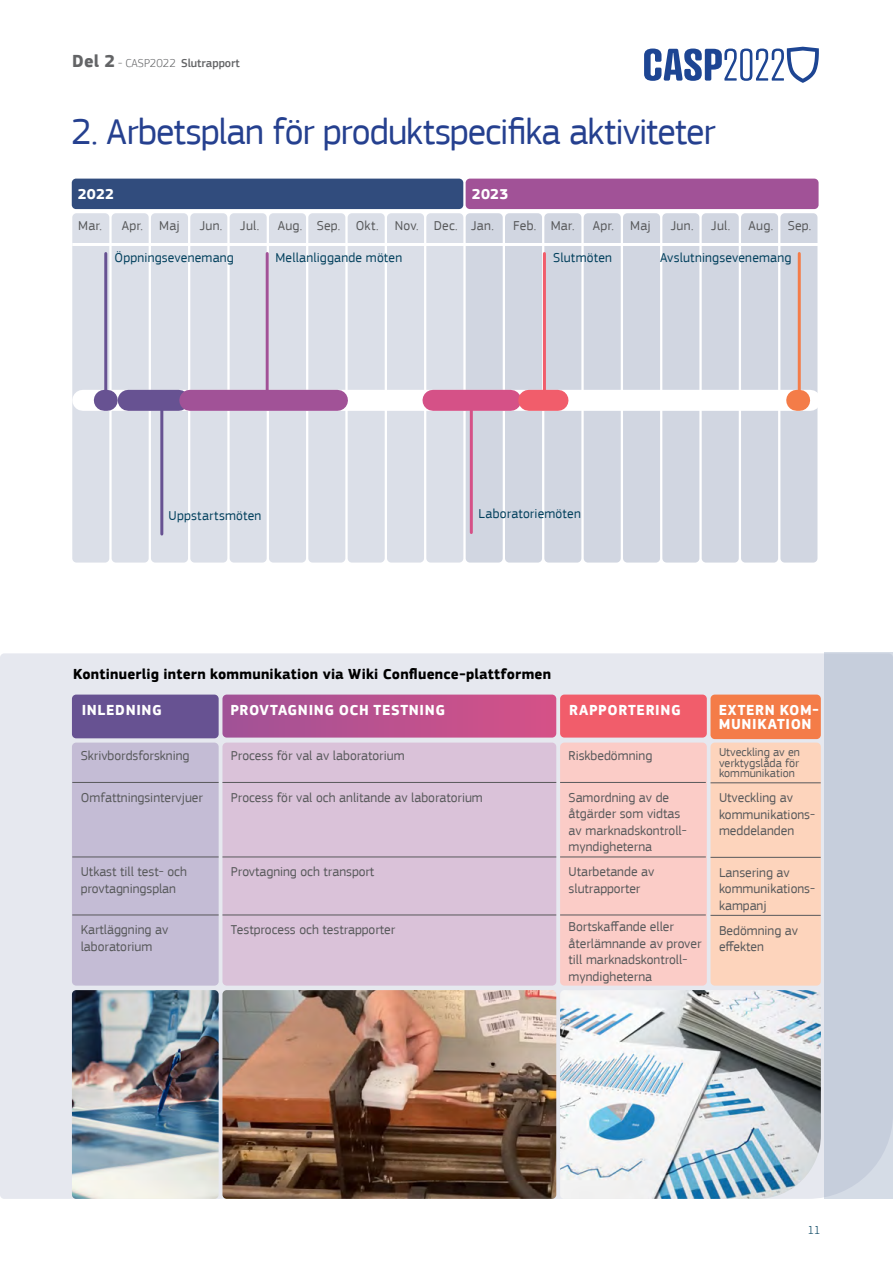
<style>
.page{position:relative;width:893px;height:1263px;background:#fff}
.page>*{position:absolute;margin:0;border:0;box-sizing:border-box;transform-origin:0 0}
.t1{font:37.5px "EC Square Sans Pro";letter-spacing:-.025em;color:#25408f}
.t2{font:700 15px/13.5px "EC Square Sans Pro";letter-spacing:.045em;color:#fff}
.t3{font:700 15px "EC Square Sans Pro";letter-spacing:.015em;color:#000}
.t4{font:13.5px/16.5px "EC Square Sans Pro";color:#58595b}
.t5{font:13.5px "EC Square Sans Pro";letter-spacing:.015em;color:#02405d}
.t6{font:13.5px "EC Square Sans Pro";letter-spacing:.02em;color:#58595b}
.t7{font:12px/10.5px "EC Square Sans Pro";color:#58595b;text-align:justify}
.t8{font:500 12px "EC Square Sans Pro";color:#636466}
.t9{font:300 12px "EC Square Sans Pro";color:#02405d}
.s1{font-weight:700;font-size:18px}
.s2{font-weight:300}
</style>
<div class="page">
<div style="left:0;top:653px;width:824px;height:546px;background:#e6e8ef"></div>
<div style="left:824px;top:652px;width:69px;height:547px;background:#c6cedc"></div>
<div style="left:72px;top:179px;width:391px;height:30px;background:#314c7d;border-radius:4px"></div>
<div style="left:466px;top:179px;width:353px;height:30px;background:#a15297;border-radius:4px"></div>
<div style="left:741px;top:213px;width:37px;height:350px;background:#d1d6e1;border-radius:4px"></div>
<div style="left:780px;top:213px;width:37px;height:350px;background:#d1d6e1;border-radius:4px"></div>
<div style="left:230px;top:213px;width:37px;height:350px;background:#dbdfe8;border-radius:4px"></div>
<div style="left:466px;top:213px;width:37px;height:350px;background:#d1d6e1;border-radius:4px"></div>
<div style="left:702px;top:213px;width:37px;height:350px;background:#d1d6e1;border-radius:4px"></div>
<div style="left:72px;top:213px;width:37px;height:350px;background:#dbdfe8;border-radius:4px"></div>
<div style="left:308px;top:213px;width:37px;height:350px;background:#dbdfe8;border-radius:4px"></div>
<div style="left:544px;top:213px;width:37px;height:350px;background:#d1d6e1;border-radius:4px"></div>
<div style="left:112px;top:213px;width:37px;height:350px;background:#dbdfe8;border-radius:4px"></div>
<div style="left:348px;top:213px;width:37px;height:350px;background:#dbdfe8;border-radius:4px"></div>
<div style="left:584px;top:213px;width:37px;height:350px;background:#d1d6e1;border-radius:4px"></div>
<div style="left:269px;top:213px;width:37px;height:350px;background:#dbdfe8;border-radius:4px"></div>
<div style="left:505px;top:213px;width:37px;height:350px;background:#d1d6e1;border-radius:4px"></div>
<div style="left:151px;top:213px;width:37px;height:350px;background:#dbdfe8;border-radius:4px"></div>
<div style="left:387px;top:213px;width:37px;height:350px;background:#dbdfe8;border-radius:4px"></div>
<div style="left:623px;top:213px;width:37px;height:350px;background:#d1d6e1;border-radius:4px"></div>
<div style="left:190px;top:213px;width:37px;height:350px;background:#dbdfe8;border-radius:4px"></div>
<div style="left:426px;top:213px;width:37px;height:350px;background:#dbdfe8;border-radius:4px"></div>
<div style="left:662px;top:213px;width:37px;height:350px;background:#d1d6e1;border-radius:4px"></div>
<hr style="left:72px;top:243px;width:773px;height:3px;background:#fff">
<svg style="left:83px;top:390px;width:727px;height:21px;background:#eedbe2"></svg>
<div style="left:433px;top:390px;width:78px;height:21px;background:#d55187"></div>
<div style="left:529px;top:390px;width:29px;height:21px;background:#f15d6b"></div>
<hr style="left:797px;top:390px;width:3px;height:21px;background:#f47c48">
<hr style="left:104px;top:390px;width:3px;height:21px;background:#675292">
<hr style="left:104px;top:254px;width:3px;height:145px;background:#675292">
<hr style="left:798px;top:254px;width:3px;height:145px;background:#f47c48">
<hr style="left:160px;top:401px;width:3px;height:133px;background:#675292">
<hr style="left:470px;top:401px;width:3px;height:131px;background:#d55187">
<div style="left:128px;top:390px;width:51px;height:21px;background:#675292"></div>
<div style="left:190px;top:390px;width:147px;height:21px;background:#a15297"></div>
<hr style="left:266px;top:254px;width:3px;height:145px;background:#a15297">
<hr style="left:543px;top:254px;width:3px;height:145px;background:#f15d6b">
<div style="left:72px;top:695px;width:147px;height:43px;background:#675292;border-radius:4px"></div>
<svg style="left:222px;top:694px;width:334px;height:43px;background:#bb5390"></svg>
<div style="left:560px;top:695px;width:147px;height:42px;background:#f15d6b;border-radius:4px"></div>
<div style="left:710px;top:695px;width:111px;height:44px;background:#f47c48;border-radius:4px"></div>
<div style="left:72px;top:743px;width:147px;height:243px;background:#c4bcd5;border-radius:4px"></div>
<div style="left:222px;top:743px;width:334px;height:243px;background:#dac2d9;border-radius:4px"></div>
<div style="left:560px;top:743px;width:147px;height:243px;background:#fbccc7;border-radius:4px"></div>
<div style="left:710px;top:743px;width:111px;height:243px;background:#fdd4bc;border-radius:4px"></div>
<hr style="left:72px;top:782px;width:147px;height:1px;background:#58595b">
<hr style="left:72px;top:856px;width:147px;height:1px;background:#58595b">
<hr style="left:72px;top:914px;width:147px;height:1px;background:#58595b">
<hr style="left:222px;top:782px;width:334px;height:1px;background:#58595b">
<hr style="left:222px;top:856px;width:334px;height:1px;background:#58595b">
<hr style="left:222px;top:914px;width:334px;height:1px;background:#58595b">
<hr style="left:560px;top:782px;width:146px;height:1px;background:#58595b">
<hr style="left:560px;top:856px;width:146px;height:1px;background:#58595b">
<hr style="left:560px;top:914px;width:146px;height:1px;background:#58595b">
<hr style="left:710px;top:782px;width:111px;height:1px;background:#58595b">
<hr style="left:710px;top:857px;width:111px;height:1px;background:#58595b">
<hr style="left:710px;top:915px;width:111px;height:1px;background:#58595b">
<img style="left:560px;top:990px;width:261px;height:209px">
<img style="left:222px;top:990px;width:334px;height:209px">
<img style="left:72px;top:990px;width:147px;height:209px">
<svg style="left:644px;top:47px;width:175px;height:36px"></svg>
<p class="t8" style="left:72px;top:56px;width:169px"><span class="s1">Del 2</span> <span class="s2">- CASP2022</span> Slutrapport</p>
<h1 class="t1" style="left:71px;top:110px;width:645px">2. Arbetsplan för produktspecifika aktiviteter</h1>
<p class="t2" style="left:78px;top:188px;width:38px">2022</p>
<p class="t2" style="left:472px;top:188px;width:38px">2023</p>
<p class="t4" style="left:78px;top:218px;width:25px">Mar.</p>
<p class="t4" style="left:122px;top:218px;width:59px">Apr. Maj</p>
<p class="t4" style="left:200px;top:218px;width:24px">Jun.</p>
<p class="t4" style="left:240px;top:218px;width:21px">Jul.</p>
<p class="t6" style="left:278px;top:218px;width:218px">Aug. Sep. Okt. Nov. Dec. Jan.</p>
<p class="t4" style="left:513px;top:218px;width:63px">Feb. Mar.</p>
<p class="t4" style="left:593px;top:218px;width:59px">Apr. Maj</p>
<p class="t4" style="left:671px;top:218px;width:24px">Jun.</p>
<p class="t4" style="left:711px;top:218px;width:21px">Jul.</p>
<p class="t4" style="left:749px;top:218px;width:64px">Aug. Sep.</p>
<p class="t5" style="left:115px;top:250px;width:121px">Öppningsevenemang</p>
<p class="t5" style="left:275px;top:250px;width:128px">Mellanliggande möten</p>
<p class="t5" style="left:553px;top:250px;width:60px">Slutmöten</p>
<p class="t5" style="left:660px;top:250px;width:133px">Avslutningsevenemang</p>
<p class="t5" style="left:169px;top:507px;width:94px">Uppstartsmöten</p>
<p class="t5" style="left:478px;top:506px;width:104px">Laboratoriemöten</p>
<p class="t3" style="left:73px;top:665px;width:480px">Kontinuerlig intern kommunikation via Wiki Confluence-plattformen</p>
<p class="t2" style="left:82px;top:704px;width:82px">INLEDNING</p>
<p class="t2" style="left:230px;top:704px;width:216px">PROVTAGNING OCH TESTNING</p>
<p class="t2" style="left:569px;top:704px;width:113px">RAPPORTERING</p>
<p class="t2" style="left:719px;top:704px;width:101px">EXTERN KOM-<br>MUNIKATION</p>
<p class="t4" style="left:81px;top:748px;width:110px">Skrivbordsforskning</p>
<p class="t4" style="left:81px;top:789px;width:124px">Omfattningsintervjuer</p>
<p class="t7" style="left:719px;top:747px;width:82px">Utveckling av en verktygslåda för kommunikation</p>
<p class="t4" style="left:719px;top:790px;width:98px">Utveckling av kommunikations&shy;meddelanden</p>
<p class="t4" style="left:719px;top:864px;width:98px">Lansering av kommunikations&shy;kampanj</p>
<p class="t4" style="left:719px;top:922px;width:81px">Bedömning av effekten</p>
<p class="t4" style="left:231px;top:748px;width:175px">Process för val av laboratorium</p>
<p class="t4" style="left:231px;top:789px;width:253px">Process för val och anlitande av laboratorium</p>
<p class="t4" style="left:569px;top:748px;width:85px">Riskbedömning</p>
<p class="t4" style="left:569px;top:789px;width:120px">Samordning av de åtgärder som vidtas av marknadskontroll&shy;myndigheterna</p>
<p class="t4" style="left:569px;top:864px;width:87px">Utarbetande av slutrapporter</p>
<p class="t4" style="left:569px;top:919px;width:134px">Bortskaffande eller återlämnande av prover till marknadskontroll&shy;myndigheterna</p>
<p class="t4" style="left:81px;top:864px;width:108px">Utkast till test- och provtagningsplan</p>
<p class="t4" style="left:81px;top:922px;width:89px">Kartläggning av laboratorium</p>
<p class="t4" style="left:231px;top:864px;width:145px">Provtagning och transport</p>
<p class="t4" style="left:231px;top:922px;width:166px">Testprocess och testrapporter</p>
<p class="t9" style="left:808px;top:1223px;width:14px">11</p>
</div>
